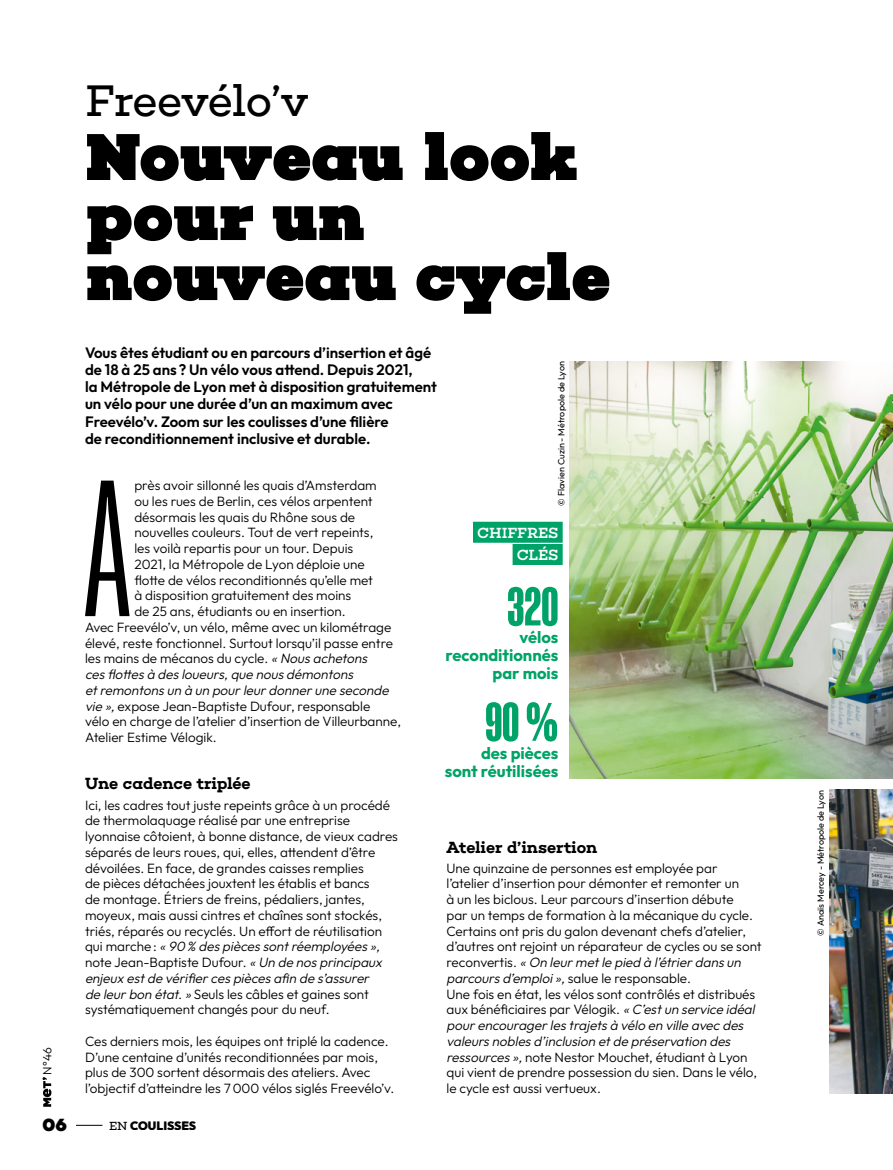
<style>
.page{position:relative;width:893px;height:1170px;background:#fff}
.page>*{position:absolute;margin:0;border:0;box-sizing:border-box;transform-origin:0 0}
.meT_COURANT-LETTRINE-9{font:300 193.5px "Mango Grotesque";color:#000}
.Y_meT_Titre-type-h2{font:900 67.5px/60px "Choplin";letter-spacing:.01em;color:#000}
.t1{font:700 54px "Mango Grotesque";color:#00a367}
.Y_meT_surtitre-type_H1{font:45px "Choplin";letter-spacing:-.025em;color:#000}
.t2{font:900 18px "Choplin";color:#000}
.t3{font:700 16.5px/18px "Outfit";color:#00a367;text-align:right}
.meT_INTER-TITRES{font:600 16.5px "Choplin";letter-spacing:-.01em;color:#000}
.meT_CHAPEAU{font:600 15px/17.2px "Outfit";color:#000}
.Y_meT_chiffres-titre{font:500 15px "Choplin";letter-spacing:-.01em;color:#fff}
.meT_COURANT{font:300 13.5px/15.8px "Outfit";color:#000}
.meT_COURANT-LETTRINE-9-2{font:300 13.5px "Outfit";color:#000}
.meT_COURANT-LETTRINE-9-3{font:italic 300 13.5px "Outfit";color:#000}
.t4{font:900 12px "Outfit";letter-spacing:-.005em;color:#000}
.t5{font:300 12px "Outfit";color:#000}
.t6{font:9px "Outfit";color:#000}
.s1{font-style:italic}
.s2{font-family:"Choplin";font-weight:400}
</style>
<div class="page">
<img style="left:829px;top:789px;width:64px;height:304px">
<img style="left:570px;top:361px;width:323px;height:417px">
<div style="left:473px;top:521px;width:90px;height:21px;background:#00a367"></div>
<div style="left:513px;top:544px;width:50px;height:21px;background:#00a367"></div>
<svg style="left:76px;top:1124px;width:26px;height:1px"></svg>
<svg style="left:43px;top:1077px;width:8px;height:29px"></svg>
<p class="t5" style="left:40px;top:1074px;width:29px;rotate:-90deg">N°46</p>
<h1 class="Y_meT_surtitre-type_H1" style="left:85px;top:74px;width:225px">Freevélo’v</h1>
<h2 class="Y_meT_Titre-type-h2" style="left:85px;top:127px;width:526px">Nouveau look pour un nouveau cycle</h2>
<p class="meT_CHAPEAU" style="left:85px;top:344px;width:353px">Vous êtes étudiant ou en parcours d’insertion et âgé de 18 à 25 ans? Un vélo vous attend. Depuis 2021,<br>la Métropole de Lyon met à disposition gratuitement un vélo pour une durée d’un an maximum avec Freevélo’v. Zoom sur les coulisses d’une filière<br>de reconditionnement inclusive et durable.</p>
<p class="meT_COURANT-LETTRINE-9" style="left:82px;top:461px;width:52px">A</p>
<p class="meT_COURANT-LETTRINE-9-2" style="left:134px;top:477px;width:244px">près avoir sillonné les quais d’Amsterdam</p>
<p class="t6" style="left:556px;top:506px;width:146px;rotate:-90deg">© Flavien Cuzin - Métropole de Lyon</p>
<p class="meT_COURANT-LETTRINE-9-2" style="left:134px;top:492px;width:240px">ou les rues de Berlin, ces vélos arpentent</p>
<p class="meT_COURANT-LETTRINE-9-2" style="left:134px;top:508px;width:222px">désormais les quais du Rhône sous de</p>
<p class="meT_COURANT-LETTRINE-9-2" style="left:134px;top:524px;width:240px">nouvelles couleurs. Tout de vert repeints,</p>
<p class="meT_COURANT-LETTRINE-9-2" style="left:134px;top:540px;width:220px">les voilà repartis pour un tour. Depuis</p>
<p class="meT_COURANT-LETTRINE-9-2" style="left:134px;top:555px;width:232px">2021, la Métropole de Lyon déploie une</p>
<p class="meT_COURANT-LETTRINE-9-2" style="left:134px;top:571px;width:240px">flotte de vélos reconditionnés qu’elle met</p>
<p class="meT_COURANT-LETTRINE-9-2" style="left:134px;top:587px;width:218px">à disposition gratuitement des moins</p>
<p class="meT_COURANT-LETTRINE-9-2" style="left:134px;top:603px;width:213px">de 25 ans, étudiants ou en insertion.</p>
<p class="meT_COURANT-LETTRINE-9-2" style="left:85px;top:618px;width:308px">Avec Freevélo’v, un vélo, même avec un kilométrage</p>
<p class="meT_COURANT-LETTRINE-9-2" style="left:85px;top:634px;width:310px">élevé, reste fonctionnel. Surtout lorsqu’il passe entre</p>
<p class="meT_COURANT-LETTRINE-9-2" style="left:85px;top:650px;width:287px">les mains de mécanos du cycle. <span class="s1">«Nousachetons</span></p>
<p class="meT_COURANT-LETTRINE-9-3" style="left:85px;top:666px;width:273px">cesflottesà desloueurs,que nousdémontons</p>
<p class="meT_COURANT-LETTRINE-9-3" style="left:85px;top:681px;width:309px">etremontonsun à un pourleurdonnerune seconde</p>
<p class="meT_COURANT-LETTRINE-9-2" style="left:85px;top:697px;width:287px"><span class="s1">vie»,</span>expose Jean-Baptiste Dufour, responsable</p>
<p class="meT_COURANT-LETTRINE-9-2" style="left:85px;top:713px;width:318px">vélo en charge de l’atelier d’insertion de Villeurbanne,</p>
<p class="meT_COURANT-LETTRINE-9-2" style="left:85px;top:729px;width:133px">Atelier Estime Vélogik.</p>
<h3 class="meT_INTER-TITRES" style="left:85px;top:774px;width:167px">Une cadence triplée</h3>
<p class="meT_COURANT" style="left:85px;top:797px;width:314px">Ici, les cadres tout juste repeints grâce à un procédé de thermolaquage réalisé par une entreprise lyonnaise côtoient, à bonne distance, de vieux cadres séparés de leurs roues, qui, elles, attendent d’être dévoilées. En face, de grandes caisses remplies<br>de pièces détachées jouxtent les établis et bancs<br>de montage. Étriers de freins, pédaliers, jantes, moyeux, mais aussi cintres et chaînes sont stockés, triés, réparés ou recyclés. Un effort de réutilisation<br>q u i m a r c h e : <span class="s1">«90% despiècessontréemployées», </span>note Jean-Baptiste Dufour. <span class="s1">«Un de nosprincipaux enjeux estde vérifiercespiècesafin de s’assurer<br>de leurbon état.»</span>Seuls les câbles et gaines sont systématiquement changés pour du neuf.</p>
<p class="meT_COURANT" style="left:85px;top:1033px;width:311px">Ces derniers mois, les équipes ont triplé la cadence.<br>D’une centaine d’unités reconditionnées par mois, plus de 300 sortent désormais des ateliers. Avec l’objectif d’atteindre les 7000 vélos siglés Freevélo’v.</p>
<h4 class="Y_meT_chiffres-titre" style="left:477px;top:523px;width:83px">CHIFFRES</h4>
<h4 class="Y_meT_chiffres-titre" style="left:517px;top:546px;width:43px">CLÉS</h4>
<p class="t1" style="left:507px;top:582px;width:53px">320</p>
<p class="t3" style="left:446px;top:629px;width:114px">vélos reconditionnés par mois</p>
<p class="t1" style="left:485px;top:697px;width:75px">90%</p>
<p class="t3" style="left:445px;top:744px;width:115px">des pièces sont réutilisées</p>
<h3 class="meT_INTER-TITRES" style="left:446px;top:837px;width:153px">Atelier d’insertion</h3>
<p class="meT_COURANT" style="left:446px;top:860px;width:317px">Une quinzaine de personnes est employée par l’atelier d’insertion pour démonter et remonter un<br>à un les biclous. Leur parcours d’insertion débute<br>par un temps de formation à la mécanique du cycle.<br>Certains ont pris du galon devenant chefs d’atelier, d’autres ont rejoint un réparateur de cycles ou se sont re c o n ve rt i s . <span class="s1">«On leurmetle pied à l’étrierdansun parcoursd’emploi»,</span>salue le responsable.<br>Une fois en état, les vélos sont contrôlés et distribués aux bénéficiaires par Vélogik. <span class="s1">«C’estun service idéal pourencouragerlestrajetsà vélo en ville avec des valeursnoblesd’inclusion etde préservation des ressources»,</span>note Nestor Mouchet, étudiant à Lyon qui vient de prendre possession du sien. Dans le vélo, le cycle est aussi vertueux.</p>
<h3 class="t2" style="left:43px;top:1113px;width:26px">06</h3>
<p class="t4" style="left:109px;top:1117px;width:89px"><span class="s2">EN</span> COULISSES</p>
<p class="t6" style="left:815px;top:936px;width:147px;rotate:-90deg">© Anaïs Mercey - Métropole de Lyon</p>
</div>
